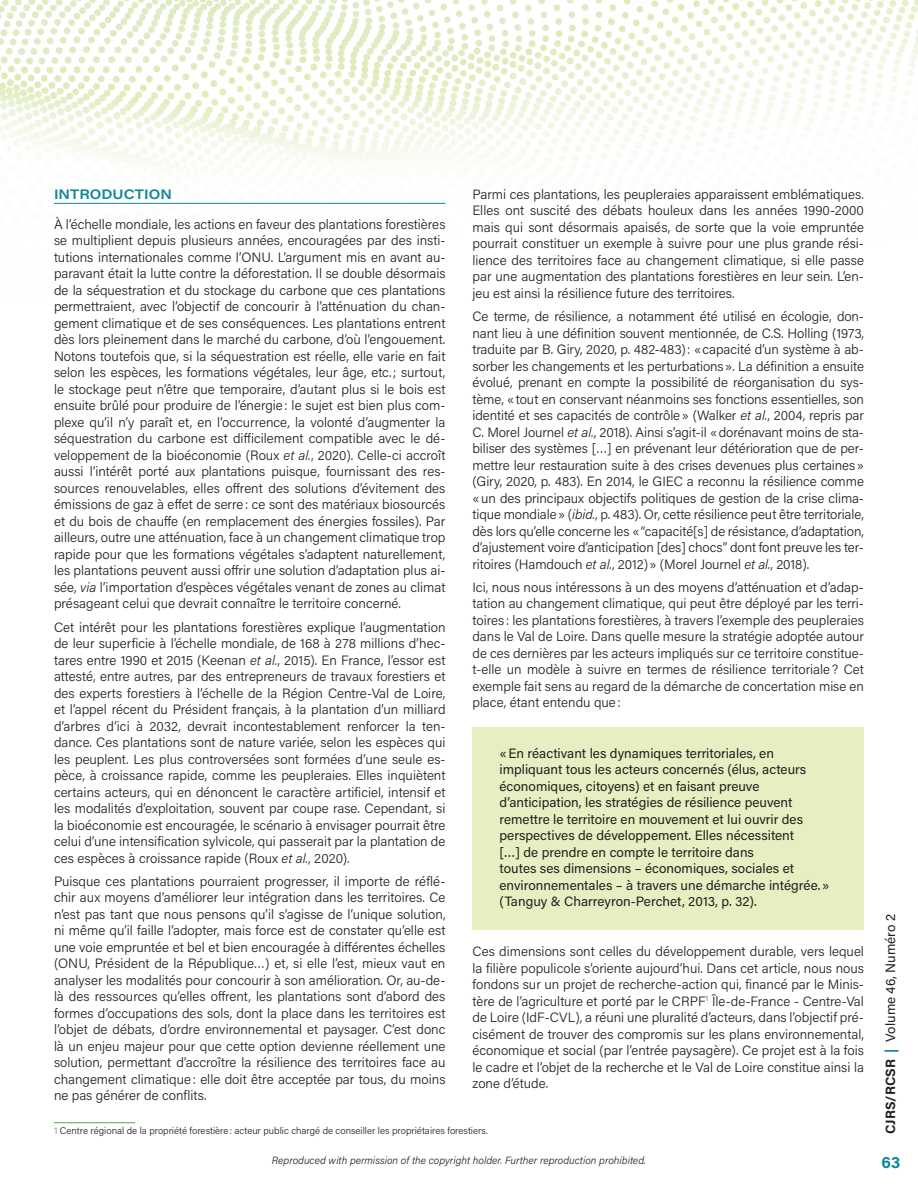
<style>
.page{position:relative;width:918px;height:1188px;background:#fff}
.page>*{position:absolute;margin:0;border:0;box-sizing:border-box;transform-origin:0 0}
.t1{font:700 16.5px "Acumin Pro";color:#10879a}
.t2{font:300 13.5px/16.5px "Acumin Pro";color:#231f20;text-align:justify}
.t3{font:13.5px/16.5px "Acumin Pro";color:#231f20}
.t4{font:600 13.5px "Acumin Pro Wide";letter-spacing:.005em;color:#10879a}
.t5{font:italic 300 10.5px "Acumin Pro";color:#231f20}
.t6{font:300 9.75px "Acumin Pro";color:#231f20}
.s1{font-style:italic}
.s2{color:#55aa46}
.s3{font-weight:700}
.s4{font-weight:700;color:#10879a}
</style>
<div class="page">
<img style="left:0;top:0;width:918px;height:203px">
<hr style="left:54px;top:203px;width:392px;height:1px;background:#10879a">
<hr style="left:54px;top:1122px;width:81px;height:1px;background:#55aa46">
<div style="left:472px;top:728px;width:392px;height:202px;background:#e6efc1"></div>
<p class="t2" style="left:472px;top:185px;width:393px">Parmi ces plantations, les peupleraies apparaissent emblématiques.<br>Elles ont suscité des débats houleux dans les années 1990-2000 mais qui sont désormais apaisés, de sorte que la voie empruntée pourrait constituer un exemple à suivre pour une plus grande rési&shy;lience des territoires face au changement climatique, si elle passe par une augmentation des plantations forestières en leur sein. L’en&shy;jeu est ainsi la résilience future des territoires.</p>
<p class="t2" style="left:472px;top:308px;width:393px">Ce terme, de résilience, a notamment été utilisé en écologie, don&shy;nant lieu à une définition souvent mentionnée, de C.S. Holling (1973, traduite par B. Giry, 2020, p. 482-483): «capacité d’un système à ab&shy;sorber les changements et les perturbations». La définition a ensuite évolué, prenant en compte la possibilité de réorganisation du sys&shy;tème, «tout en conservant néanmoins ses fonctions essentielles, son identité et ses capacités de contrôle» (Walker <span class="s1">et al.</span>, 2004, repris par C. Morel Journel <span class="s1">et al.</span>, 2018). Ainsi s’agit-il «dorénavant moins de sta&shy;biliser des systèmes […] en prévenant leur détérioration que de per&shy;mettre leur restauration suite à des crises devenues plus certaines» (Giry, 2020, p. 483). En 2014, le GIEC a reconnu la résilience comme «un des principaux objectifs politiques de gestion de la crise clima&shy;tique mondiale» (<span class="s1">ibid.</span>, p. 483). Or, cette résilience peut être territoriale, dès lors qu’elle concerne les «“capacité[s] de résistance, d’adaptation, d’ajustement voire d’anticipation [des] chocs” dont font preuve les ter&shy;ritoires (Hamdouch <span class="s1">et al.</span>, 2012)» (Morel Journel <span class="s1">et al.</span>, 2018).</p>
<p class="t2" style="left:472px;top:578px;width:393px">Ici, nous nous intéressons à un des moyens d’atténuation et d’adap&shy;tation au changement climatique, qui peut être déployé par les terri&shy;toires : les plantations forestières, à travers l’exemple des peupleraies dans le Val de Loire. Dans quelle mesure la stratégie adoptée autour de ces dernières par les acteurs impliqués sur ce territoire constitue&shy;t-elle un modèle à suivre en termes de résilience territoriale? Cet exemple fait sens au regard de la démarche de concertation mise en place, étant entendu que:</p>
<p class="t3" style="left:500px;top:744px;width:332px">«En réactivant les dynamiques territoriales, en impliquant tous les acteurs concernés (élus, acteurs économiques, citoyens) et en faisant preuve d’anticipation, les stratégies de résilience peuvent remettre le territoire en mouvement et lui ouvrir des perspectives de développement. Elles nécessitent<br>[…] de prendre en compte le territoire dans<br>toutes ses dimensions – économiques, sociales et environnementales – à travers une démarche intégrée.» (Tanguy &amp; Charreyron-Perchet, 2013, p. 32).</p>
<p class="t2" style="left:472px;top:943px;width:393px">Ces dimensions sont celles du développement durable, vers lequel la filière populicole s’oriente aujourd’hui. Dans cet article, nous nous fondons sur un projet de recherche-action qui, financé par le Minis&shy;tère de l’agriculture et porté par le CRPF<sup>1</sup> Île-de-France - Centre-Val de Loire (IdF-CVL), a réuni une pluralité d’acteurs, dans l’objectif pré&shy;cisément de trouver des compromis sur les plans environnemental, économique et social (par l’entrée paysagère). Ce projet est à la fois le cadre et l’objet de la recherche et le Val de Loire constitue ainsi la zone d’étude.</p>
<p class="t4" style="left:54px;top:184px;width:119px">INTRODUCTION</p>
<p class="t2" style="left:54px;top:215px;width:393px">À l’échelle mondiale, les actions en faveur des plantations forestières se multiplient depuis plusieurs années, encouragées par des insti&shy;tutions internationales comme l’ONU. L’argument mis en avant au&shy;paravant était la lutte contre la déforestation. Il se double désormais de la séquestration et du stockage du carbone que ces plantations permettraient, avec l’objectif de concourir à l’atténuation du chan&shy;gement climatique et de ses conséquences. Les plantations entrent dès lors pleinement dans le marché du carbone, d’où l’engouement.<br>Notons toutefois que, si la séquestration est réelle, elle varie en fait selon les espèces, les formations végétales, leur âge, etc. ; surtout, le stockage peut n’être que temporaire, d’autant plus si le bois est ensuite brûlé pour produire de l’énergie: le sujet est bien plus com&shy;plexe qu’il n’y paraît et, en l’occurrence, la volonté d’augmenter la séquestration du carbone est difficilement compatible avec le dé&shy;veloppement de la bioéconomie (Roux <span class="s1">et al.</span>, 2020). Celle-ci accroît aussi l’intérêt porté aux plantations puisque, fournissant des res&shy;sources renouvelables, elles offrent des solutions d’évitement des émissions de gaz à effet de serre: ce sont des matériaux biosourcés et du bois de chauffe (en remplacement des énergies fossiles). Par ailleurs, outre une atténuation, face à un changement climatique trop rapide pour que les formations végétales s’adaptent naturellement, les plantations peuvent aussi offrir une solution d’adaptation plus ai&shy;sée, <span class="s1">via</span> l’importation d’espèces végétales venant de zones au climat présageant celui que devrait connaître le territoire concerné.</p>
<p class="t2" style="left:54px;top:618px;width:393px">Cet intérêt pour les plantations forestières explique l’augmentation de leur superficie à l’échelle mondiale, de 168 à 278 millions d’hec&shy;tares entre 1990 et 2015 (Keenan <span class="s1">et al.</span>, 2015). En France, l’essor est attesté, entre autres, par des entrepreneurs de travaux forestiers et des experts forestiers à l’échelle de la Région Centre-Val de Loire, et l’appel récent du Président français, à la plantation d’un milliard d’arbres d’ici à 2032, devrait incontestablement renforcer la ten&shy;dance. Ces plantations sont de nature variée, selon les espèces qui les peuplent. Les plus controversées sont formées d’une seule es&shy;pèce, à croissance rapide, comme les peupleraies. Elles inquiètent certains acteurs, qui en dénoncent le caractère artificiel, intensif et les modalités d’exploitation, souvent par coupe rase. Cependant, si la bioéconomie est encouragée, le scénario à envisager pourrait être celui d’une intensification sylvicole, qui passerait par la plantation de ces espèces à croissance rapide (Roux <span class="s1">et al.</span>, 2020).</p>
<p class="t2" style="left:54px;top:872px;width:393px">Puisque ces plantations pourraient progresser, il importe de réflé&shy;chir aux moyens d’améliorer leur intégration dans les territoires. Ce n’est pas tant que nous pensons qu’il s’agisse de l’unique solution, ni même qu’il faille l’adopter, mais force est de constater qu’elle est une voie empruntée et bel et bien encouragée à différentes échelles (ONU, Président de la République…) et, si elle l’est, mieux vaut en analyser les modalités pour concourir à son amélioration. Or, au-de&shy;là des ressources qu’elles offrent, les plantations sont d’abord des formes d’occupations des sols, dont la place dans les territoires est l’objet de débats, d’ordre environnemental et paysager. C’est donc là un enjeu majeur pour que cette option devienne réellement une solution, permettant d’accroître la résilience des territoires face au changement climatique: elle doit être acceptée par tous, du moins ne pas générer de conflits.</p>
<p class="t6" style="left:54px;top:1124px;width:435px"><span class="s2">1</span> Centre régional de la propriété forestière: acteur public chargé de conseiller les propriétaires forestiers.</p>
<p class="t3" style="left:882px;top:1134px;width:221px;rotate:-90deg"><span class="s3">CJRS/RCSR</span> <span class="s4">|</span> Volume 46, Numéro 2</p>
<p class="t5" style="left:272px;top:1153px;width:376px">Reproduced with permission of the copyright holder. Further reproduction prohibited.</p>
<p class="t1" style="left:882px;top:1150px;width:20px">63</p>
</div>
